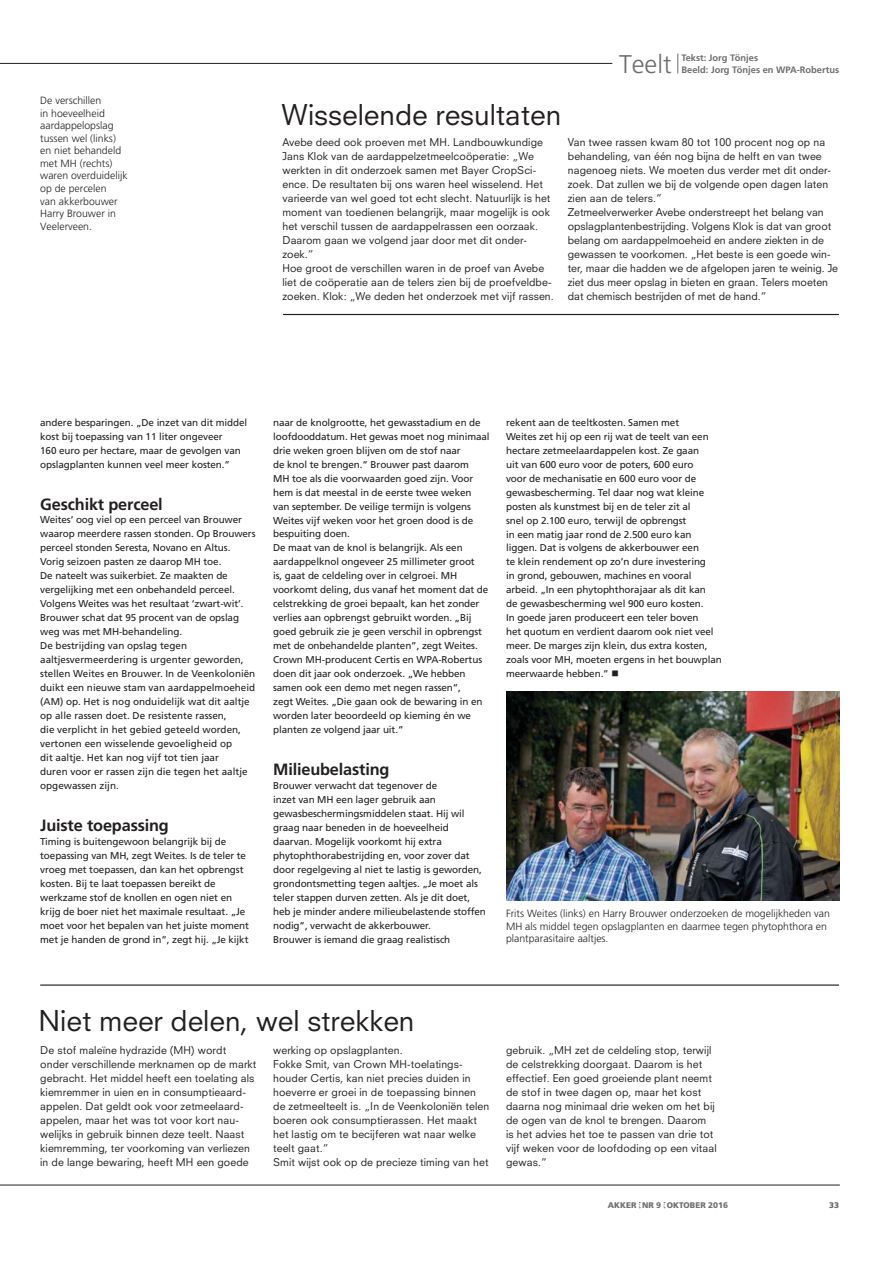
<style>
.page{position:relative;width:893px;height:1263px;background:#fff}
.page>*{position:absolute;margin:0;border:0;box-sizing:border-box;transform-origin:0 0}
.t1{font:27.9px "Neuzeit SLT Std";color:#231f20}
.t2{font:300 25.65px "Frutiger LT Std";color:#6d6e70}
.t3{font:700 16.35px "Frutiger LT Std";letter-spacing:-.01em;color:#231f20}
.t4{font:10.5px/14px "Neuzeit SLT Std";letter-spacing:.01em;color:#231f20}
.t5{font:300 10.5px/12.6px "Frutiger LT Std";color:#231f20}
.t6{font:9.9px/14px "Frutiger LT Std";letter-spacing:-.01em;color:#231f20}
.t7{font:700 9.3px "Frutiger LT Std";color:#6d6e70}
.t8{font:900 8.1px "Frutiger LT Std";color:#6d6e70}
.t9{font:900 8.1px "Frutiger LT Std";color:#636567}
</style>
<div class="page">
<hr style="left:0;top:1185px;width:840px;height:1px;background:#231f20">
<img style="left:506px;top:691px;width:333px;height:210px">
<svg style="left:677px;top:54px;width:1px;height:19px"></svg>
<hr style="left:0;top:63px;width:612px;height:1px;background:#231f20">
<hr style="left:40px;top:985px;width:799px;height:1px;background:#231f20">
<hr style="left:283px;top:314px;width:556px;height:1px;background:#231f20">
<p class="t5" style="left:40px;top:95px;width:89px">De verschillen<br>in hoeveelheid aardappelopslag tussen wel (links) en niet behandeld met MH (rechts) waren overduidelijk op de percelen<br>van akkerbouwer<br>Harry Brouwer in<br>Veelerveen.</p>
<h2 class="t2" style="left:619px;top:53px;width:54px">Teelt</h2>
<p class="t7" style="left:681px;top:54px;width:78px">Tekst: Jorg Tönjes</p>
<p class="t7" style="left:681px;top:66px;width:159px">Beeld: Jorg Tönjes en WPA-Robertus</p>
<h1 class="t1" style="left:282px;top:104px;width:281px">Wisselende resultaten</h1>
<p class="t4" style="left:282px;top:136px;width:273px">Avebe deed ook proeven met MH. Landbouwkundige Jans Klok van de aardappelzetmeelcoöperatie: „We werkten in dit onderzoek samen met Bayer CropSci&shy;ence. De resultaten bij ons waren heel wisselend. Het varieerde van wel goed tot echt slecht. Natuurlijk is het moment van toedienen belangrijk, maar mogelijk is ook het verschil tussen de aardappelrassen een oorzaak.<br>Daarom gaan we volgend jaar door met dit onder&shy;zoek.”<br>Hoe groot de verschillen waren in de proef van Avebe liet de coöperatie aan de telers zien bij de proefveldbe&shy;zoeken. Klok: „We deden het onderzoek met vijf rassen.</p>
<p class="t4" style="left:568px;top:136px;width:272px">Van twee rassen kwam 80 tot 100 procent nog op na behandeling, van één nog bijna de helft en van twee nagenoeg niets. We moeten dus verder met dit onder&shy;zoek. Dat zullen we bij de volgende open dagen laten zien aan de telers.”<br>Zetmeelverwerker Avebe onderstreept het belang van opslagplantenbestrijding. Volgens Klok is dat van groot belang om aardappelmoeheid en andere ziekten in de gewassen te voorkomen. „Het beste is een goede win&shy;ter, maar die hadden we de afgelopen jaren te weinig. Je ziet dus meer opslag in bieten en graan. Telers moeten dat chemisch bestrijden of met de hand.”</p>
<p class="t6" style="left:40px;top:416px;width:208px">andere besparingen. „De inzet van dit middel kost bij toepassing van 11 liter ongeveer<br>160 euro per hectare, maar de gevolgen van opslagplanten kunnen veel meer kosten.”</p>
<h3 class="t3" style="left:40px;top:497px;width:124px">Geschikt perceel</h3>
<p class="t6" style="left:40px;top:514px;width:217px">Weites’ oog viel op een perceel van Brouwer waarop meerdere rassen stonden. Op Brouwers perceel stonden Seresta, Novano en Altus.<br>Vorig seizoen pasten ze daarop MH toe.<br>De nateelt was suikerbiet. Ze maakten de vergelijking met een onbehandeld perceel.<br>Volgens Weites was het resultaat ‘zwart-wit’.<br>Brouwer schat dat 95 procent van de opslag weg was met MH-behandeling.<br>De bestrijding van opslag tegen aaltjesvermeerdering is urgenter geworden, stellen Weites en Brouwer. In de Veenkoloniën duikt een nieuwe stam van aardappelmoeheid (AM) op. Het is nog onduidelijk wat dit aaltje op alle rassen doet. De resistente rassen,<br>die verplicht in het gebied geteeld worden, vertonen een wisselende gevoeligheid op<br>dit aaltje. Het kan nog vijf tot tien jaar<br>duren voor er rassen zijn die tegen het aaltje opgewassen zijn.</p>
<h3 class="t3" style="left:40px;top:818px;width:130px">Juiste toepassing</h3>
<p class="t6" style="left:40px;top:835px;width:210px">Timing is buitengewoon belangrijk bij de toepassing van MH, zegt Weites. Is de teler te vroeg met toepassen, dan kan het opbrengst kosten. Bij te laat toepassen bereikt de werkzame stof de knollen en ogen niet en krijg de boer niet het maximale resultaat. „Je moet voor het bepalen van het juiste moment met je handen de grond in”, zegt hij. „Je kijkt</p>
<p class="t6" style="left:273px;top:416px;width:218px">naar de knolgrootte, het gewasstadium en de loofdooddatum. Het gewas moet nog minimaal drie weken groen blijven om de stof naar<br>de knol te brengen.” Brouwer past daarom<br>MH toe als die voorwaarden goed zijn. Voor hem is dat meestal in de eerste twee weken van september. De veilige termijn is volgens Weites vijf weken voor het groen dood is de bespuiting doen.<br>De maat van de knol is belangrijk. Als een aardappelknol ongeveer 25 millimeter groot<br>is, gaat de celdeling over in celgroei. MH voorkomt deling, dus vanaf het moment dat de celstrekking de groei bepaalt, kan het zonder verlies aan opbrengst gebruikt worden. „Bij goed gebruik zie je geen verschil in opbrengst met de onbehandelde planten”, zegt Weites.<br>Crown MH-producent Certis en WPA-Robertus doen dit jaar ook onderzoek. „We hebben samen ook een demo met negen rassen”,<br>zegt Weites. „Die gaan ook de bewaring in en worden later beoordeeld op kieming én we planten ze volgend jaar uit.”</p>
<h3 class="t3" style="left:273px;top:762px;width:118px">Milieubelasting</h3>
<p class="t6" style="left:273px;top:779px;width:214px">Brouwer verwacht dat tegenover de<br>inzet van MH een lager gebruik aan gewasbeschermingsmiddelen staat. Hij wil graag naar beneden in de hoeveelheid daarvan. Mogelijk voorkomt hij extra phytophthorabestrijding en, voor zover dat door regelgeving al niet te lastig is geworden, grondontsmetting tegen aaltjes. „Je moet als teler stappen durven zetten. Als je dit doet, heb je minder andere milieubelastende stoffen nodig”, verwacht de akkerbouwer.<br>Brouwer is iemand die graag realistisch</p>
<p class="t6" style="left:506px;top:416px;width:217px">rekent aan de teeltkosten. Samen met<br>Weites zet hij op een rij wat de teelt van een hectare zetmeelaardappelen kost. Ze gaan<br>uit van 600 euro voor de poters, 600 euro<br>voor de mechanisatie en 600 euro voor de gewasbescherming. Tel daar nog wat kleine posten als kunstmest bij en de teler zit al<br>snel op 2.100 euro, terwijl de opbrengst<br>in een matig jaar rond de 2.500 euro kan liggen. Dat is volgens de akkerbouwer een<br>te klein rendement op zo’n dure investering<br>in grond, gebouwen, machines en vooral arbeid. „In een phytophthorajaar als dit kan<br>de gewasbescherming wel 900 euro kosten.<br>In goede jaren produceert een teler boven<br>het quotum en verdient daarom ook niet veel meer. De marges zijn klein, dus extra kosten, zoals voor MH, moeten ergens in het bouwplan meerwaarde hebben.”</p>
<p class="t5" style="left:506px;top:908px;width:325px">Frits Weites (links) en Harry Brouwer onderzoeken de mogelijkheden van<br>MH als middel tegen opslagplanten en daarmee tegen phytophthora en plantparasitaire aaltjes.</p>
<h1 class="t1" style="left:39px;top:1009px;width:377px">Niet meer delen, wel strekken</h1>
<p class="t4" style="left:40px;top:1044px;width:218px">De stof maleïne hydrazide (MH) wordt onder verschillende merknamen op de markt gebracht. Het middel heeft een toelating als kiemremmer in uien en in consumptieaard&shy;appelen. Dat geldt ook voor zetmeelaard&shy;appelen, maar het was tot voor kort nau&shy;welijks in gebruik binnen deze teelt. Naast kiemremming, ter voorkoming van verliezen in de lange bewaring, heeft MH een goede</p>
<p class="t4" style="left:273px;top:1044px;width:218px">werking op opslagplanten.<br>Fokke Smit, van Crown MH-toelatings&shy;houder Certis, kan niet precies duiden in hoeverre er groei in de toepassing binnen de zetmeelteelt is. „In de Veenkoloniën telen boeren ook consumptierassen. Het maakt het lastig om te becijferen wat naar welke teelt gaat.”<br>Smit wijst ook op de precieze timing van het</p>
<p class="t4" style="left:506px;top:1044px;width:212px">gebruik. „MH zet de celdeling stop, terwijl de celstrekking doorgaat. Daarom is het effectief. Een goed groeiende plant neemt de stof in twee dagen op, maar het kost daarna nog minimaal drie weken om het bij de ogen van de knol te brengen. Daarom<br>is het advies het toe te passen van drie tot vijf weken voor de loofdoding op een vitaal gewas.”</p>
<p class="t8" style="left:608px;top:1200px;width:122px">AKKER NR 9 OKTOBER 2016</p>
<p class="t9" style="left:829px;top:1200px;width:11px">33</p>
</div>
